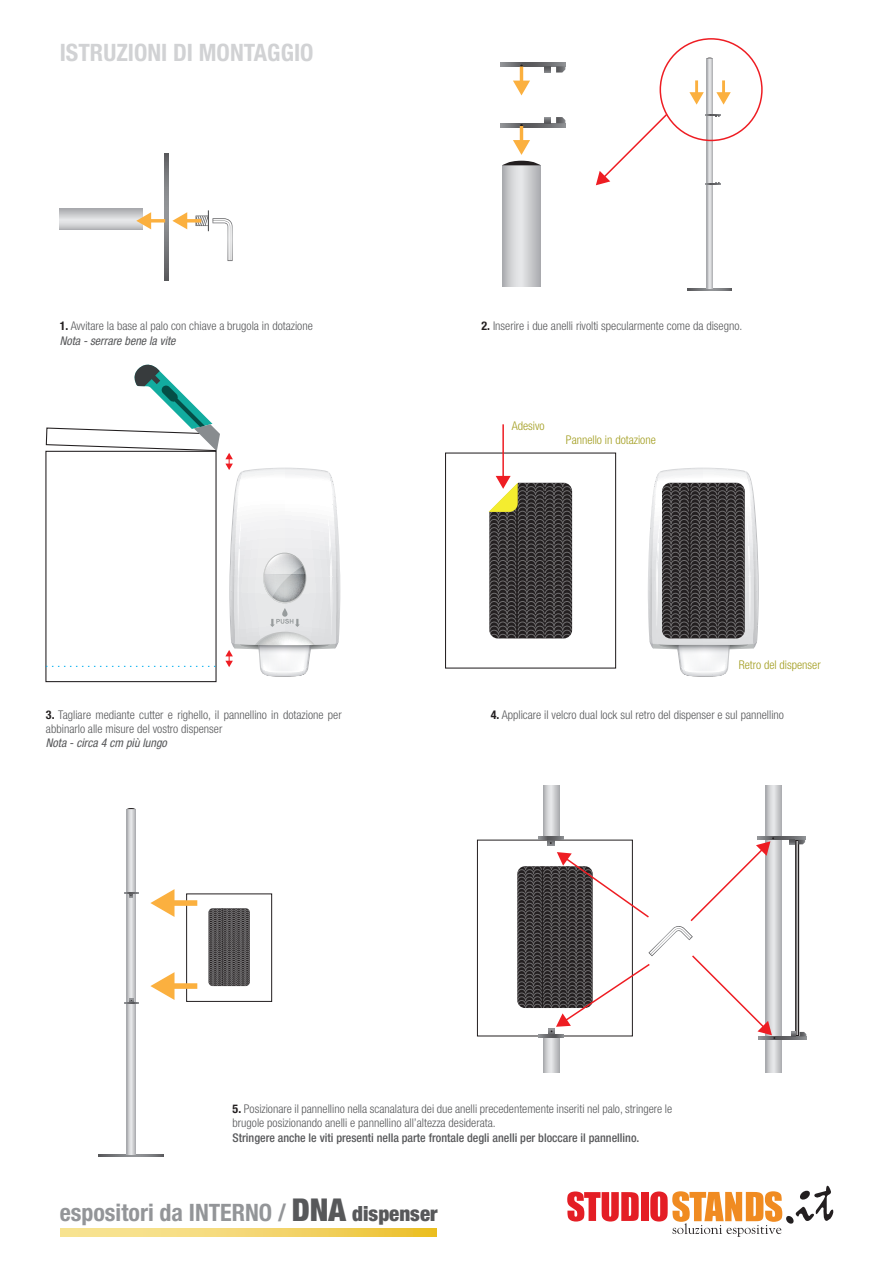
<style>
.page{position:relative;width:893px;height:1263px;background:#fff}
.page>*{position:absolute;margin:0;border:0;box-sizing:border-box;transform-origin:0 0}
.t1{font:700 condensed 24px "Helvetica Neue LT Pro";color:#939598}
.t2{font:700 condensed 24px "Helvetica Neue LT Pro";color:#d1d2d4}
.t3{font:300 condensed 12px/14.4px "Helvetica Neue LT Pro";color:#57585a}
.t4{font:500 condensed 12px "Helvetica Neue LT Pro";color:#57585a}
.t5{font:300 condensed 12px "Helvetica Neue LT Pro";color:#a29d1f}
.t6{font:italic condensed 12px "Helvetica Neue LT Pro";color:#57585a}
.s1{font-weight:700;color:#231f20}
.s2{font-weight:400;font-style:italic}
.s3{font-weight:900;font-size:31.5px;color:#57585a}
.s4{font-weight:900;font-size:21px;color:#57585a}
</style>
<div class="page">
<svg style="left:567px;top:1191px;width:72px;height:30px"></svg>
<div style="left:641px;top:1192px;width:7px;height:29px;background:#e41e25"></div>
<svg style="left:650px;top:1185px;width:183px;height:52px"></svg>
<svg style="left:164px;top:153px;width:5px;height:128px"></svg>
<svg style="left:60px;top:208px;width:83px;height:22px;background:#c9cacd"></svg>
<svg style="left:136px;top:212px;width:29px;height:17px"></svg>
<svg style="left:172px;top:210px;width:61px;height:51px"></svg>
<svg style="left:60px;top:1228px;width:376px;height:9px;background:#f3d56b"></svg>
<svg style="left:99px;top:1154px;width:65px;height:3px"></svg>
<svg style="left:127px;top:809px;width:9px;height:345px;background:#cacbce"></svg>
<svg style="left:124px;top:999px;width:14px;height:5px"></svg>
<svg style="left:124px;top:892px;width:14px;height:5px"></svg>
<svg style="left:502px;top:165px;width:39px;height:122px;background:#cacbce"></svg>
<svg style="left:503px;top:161px;width:37px;height:4px"></svg>
<svg style="left:689px;top:80px;width:15px;height:25px"></svg>
<svg style="left:716px;top:80px;width:15px;height:25px"></svg>
<svg style="left:688px;top:289px;width:43px;height:1px"></svg>
<svg style="left:707px;top:59px;width:6px;height:230px"></svg>
<svg style="left:705px;top:182px;width:15px;height:3px"></svg>
<svg style="left:705px;top:114px;width:15px;height:3px"></svg>
<svg style="left:500px;top:123px;width:65px;height:4px"></svg>
<svg style="left:556px;top:117px;width:9px;height:6px"></svg>
<svg style="left:544px;top:117px;width:6px;height:6px"></svg>
<svg style="left:513px;top:124px;width:17px;height:31px"></svg>
<svg style="left:500px;top:62px;width:65px;height:4px"></svg>
<svg style="left:556px;top:66px;width:9px;height:7px"></svg>
<svg style="left:544px;top:66px;width:6px;height:7px"></svg>
<svg style="left:513px;top:65px;width:17px;height:30px"></svg>
<div style="left:660px;top:38px;width:103px;height:103px;border:2px solid #ee1d23;border-radius:50%"></div>
<svg style="left:596px;top:112px;width:73px;height:73px"></svg>
<div style="left:445px;top:452px;width:171px;height:217px;border:1px solid #231f20"></div>
<svg style="left:45px;top:364px;width:295px;height:313px"></svg>
<svg style="left:648px;top:468px;width:111px;height:209px"></svg>
<hr style="left:502px;top:424px;width:2px;height:54px;background:#ee1d23">
<svg style="left:489px;top:476px;width:83px;height:163px;background:#524d48"></svg>
<div style="left:208px;top:908px;width:42px;height:78px;background:#979596;border-radius:4px"></div>
<svg style="left:209px;top:908px;width:41px;height:79px;background:#575456"></svg>
<div style="left:186px;top:894px;width:86px;height:108px;border:1px solid #231f20"></div>
<svg style="left:150px;top:889px;width:47px;height:28px"></svg>
<svg style="left:150px;top:972px;width:47px;height:28px"></svg>
<svg style="left:543px;top:785px;width:16px;height:288px"></svg>
<div style="left:477px;top:840px;width:156px;height:196px;background:#fff;border:1px solid #231f20"></div>
<svg style="left:766px;top:785px;width:16px;height:288px;background:#c6c7ca"></svg>
<svg style="left:795px;top:844px;width:4px;height:188px"></svg>
<svg style="left:775px;top:1036px;width:31px;height:3px"></svg>
<svg style="left:791px;top:1032px;width:15px;height:4px"></svg>
<svg style="left:775px;top:837px;width:30px;height:3px"></svg>
<svg style="left:790px;top:840px;width:15px;height:4px"></svg>
<svg style="left:517px;top:837px;width:258px;height:202px"></svg>
<h1 class="t2" style="left:60px;top:38px;width:255px">ISTRUZIONI DI MONTAGGIO</h1>
<p class="t3" style="left:60px;top:319px;width:255px"><span class="s1">1.</span> Avvitare la base al palo con chiave a brugola in dotazione<br><span class="s2">Nota - serrare bene la vite</span></p>
<p class="t3" style="left:46px;top:707px;width:297px"><span class="s1">3.</span> Tagliare mediante cutter e righello, il pannellino in dotazione per abbinarlo alle misure del vostro dispenser</p>
<p class="t6" style="left:46px;top:736px;width:123px">Nota - circa 4 cm più lungo</p>
<p class="t3" style="left:481px;top:319px;width:262px"><span class="s1">2.</span> Inserire i due anelli rivolti specularmente come da disegno.</p>
<p class="t5" style="left:512px;top:418px;width:34px">Adesivo</p>
<p class="t5" style="left:566px;top:433px;width:91px">Pannello in dotazione</p>
<p class="t5" style="left:739px;top:658px;width:83px">Retro del dispenser</p>
<p class="t3" style="left:491px;top:707px;width:295px"><span class="s1">4.</span> Applicare il velcro dual lock sul retro del dispenser e sul pannellino</p>
<p class="t3" style="left:233px;top:1101px;width:441px"><span class="s1">5.</span> Posizionare il pannellino nella scanalatura dei due anelli precedentemente inseriti nel palo, stringere le brugole posizionando anelli e pannellino all’altezza desiderata.</p>
<p class="t4" style="left:233px;top:1130px;width:408px">Stringere anche le viti presenti nella parte frontale degli anelli per bloccare il pannellino.</p>
<h1 class="t1" style="left:60px;top:1198px;width:379px">espositori da INTERNO / <span class="s3">DNA</span> <span class="s4">dispenser</span></h1>
</div>
